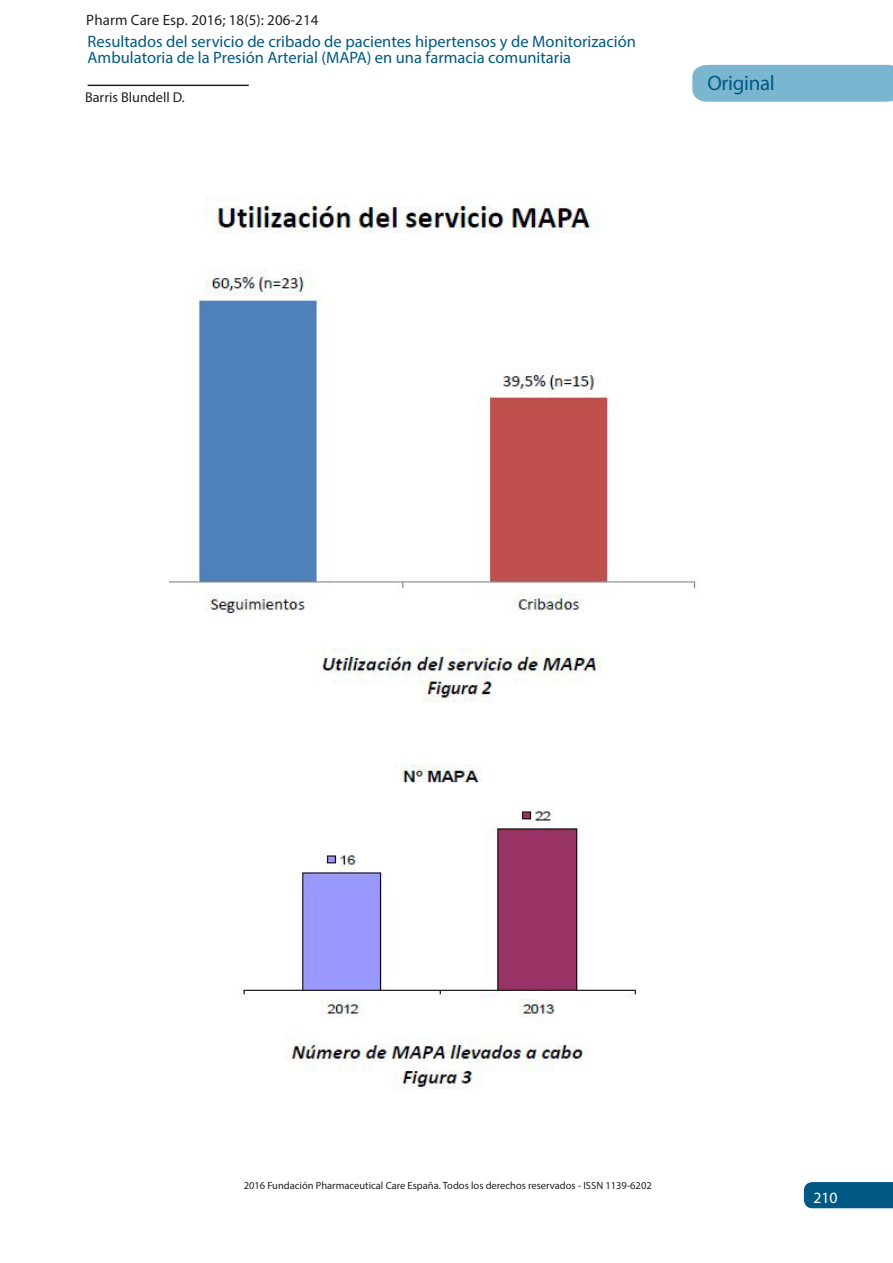
<style>
.page{position:relative;width:893px;height:1263px;background:#fff}
.page>*{position:absolute;margin:0;border:0;box-sizing:border-box;transform-origin:0 0}
.t1{font:21px "Myriad Pro";letter-spacing:-.015em;color:#005983}
.t2{font:16.5px/16.5px "Myriad Pro";color:#005983}
.t3{font:15.75px "Myriad Pro";color:#fff}
.t4{font:15px "Myriad Pro";letter-spacing:.005em;color:#231f20}
.t5{font:14.25px "Myriad Pro";color:#231f20}
.t6{font:10.5px "Myriad Pro";color:#231f20}
</style>
<div class="page">
<div style="left:804px;top:1182px;width:89px;height:26px;background:#005983"></div>
<div style="left:692px;top:65px;width:201px;height:37px;background:#7bb6d0"></div>
<hr style="left:88px;top:85px;width:161px;height:1px;background:#231f20">
<img style="left:170px;top:198px;width:526px;height:504px">
<img style="left:242px;top:764px;width:394px;height:325px">
<p class="t4" style="left:86px;top:11px;width:234px">Pharm Care Esp. 2016; 18(5): 206-214</p>
<p class="t2" style="left:88px;top:33px;width:550px">Resultados del servicio de cribado de pacientes hipertensos y de Monitorización<br>Ambulatoria de la Presión Arterial (MAPA) en una farmacia comunitaria</p>
<p class="t5" style="left:85px;top:89px;width:101px">Barris Blundell D.</p>
<p class="t1" style="left:707px;top:70px;width:69px">Original</p>
<p class="t6" style="left:244px;top:1179px;width:409px">2016 Fundación Pharmaceutical Care España. Todos los derechos reservados - ISSN 1139-6202</p>
<p class="t3" style="left:813px;top:1188px;width:26px">210</p>
</div>
